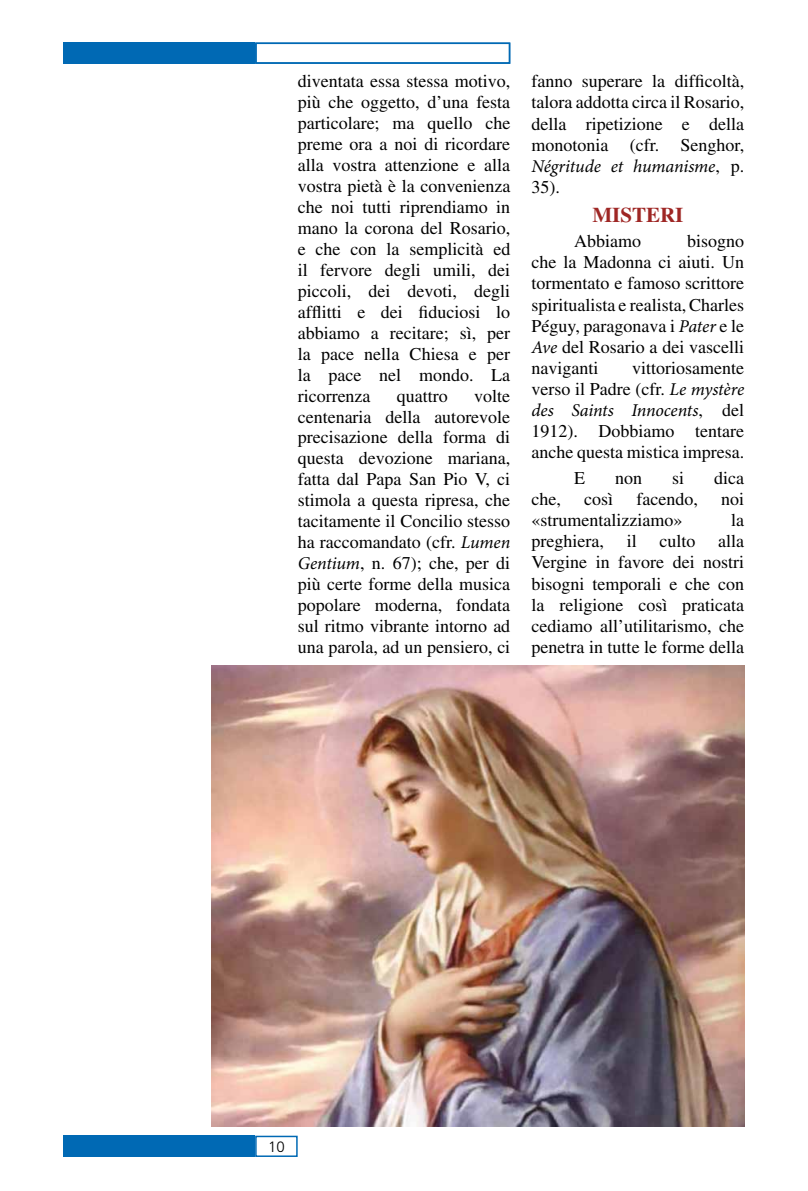
<style>
.page{position:relative;width:808px;height:1191px;background:#fff}
.page>*{position:absolute;margin:0;border:0;box-sizing:border-box;transform-origin:0 0}
.t1{font:700 21px "Times";color:#9e2624}
.t2{font:18px/21px "Times";color:#000;text-align:justify}
.t3{font:italic 18px "Minion Pro";letter-spacing:-.005em;color:#000}
.t4{font:300 15px "Frutiger";color:#000}
.s1{font-family:"Minion Pro";font-style:italic}
.s2{font-family:"Times";font-style:normal}
</style>
<div class="page">
<div style="left:255px;top:1135px;width:43px;height:22px;border:2px solid #0069b4"></div>
<div style="left:64px;top:1135px;width:191px;height:22px;background:#0069b4"></div>
<div style="left:64px;top:43px;width:191px;height:21px;background:#0069b4"></div>
<div style="left:255px;top:43px;width:255px;height:21px;border:2px solid #0069b4"></div>
<img style="left:211px;top:665px;width:533px;height:461px">
<p class="t2" style="left:298px;top:71px;width:214px">diventata essa stessa motivo, più che oggetto, d’una festa particolare; ma quello che preme ora a noi di ricordare alla vostra attenzione e alla vostra pietà è la convenienza che noi tutti riprendiamo in mano la corona del Rosario, e che con la semplicità ed il fervore degli umili, dei piccoli, dei devoti, degli afflitti e dei fiduciosi lo abbiamo a recitare; sì, per la pace nella Chiesa e per la pace nel mondo. La ricorrenza</p>
<p class="t2" style="left:298px;top:385px;width:214px;text-indent:177px">volte centenaria della autorevole precisazione della forma di questa devozione mariana, fatta dal Papa San Pio V, ci stimola a questa ripresa, che tacitamente il Concilio stesso ha raccomandato (cfr. <span class="s1">Lumen Gentium</span>, n. 67); che, per di più certe forme della musica popolare moderna, fondata sul ritmo vibrante intorno ad una parola, ad un pensiero, ci</p>
<p class="t2" style="left:397px;top:385px;width:52px">quattro</p>
<p class="t2" style="left:531px;top:71px;width:214px">fanno superare la difficoltà, talora addotta circa il Rosario, della ripetizione e della monotonia (cfr. Senghor,</p>
<p class="t3" style="left:531px;top:155px;width:214px">Négritude et humanisme<span class="s2">, p.</span></p>
<p class="t2" style="left:531px;top:176px;width:30px">35).</p>
<p class="t1" style="left:592px;top:202px;width:93px">MISTERI</p>
<p class="t2" style="left:574px;top:230px;width:68px">Abbiamo</p>
<p class="t2" style="left:532px;top:230px;width:214px;text-indent:156px">bisogno che la Madonna ci aiuti. Un tormentato e famoso scrittore spiritualista e realista, Charles Péguy, paragonava i <span class="s1">Pater</span> e le <span class="s1">Ave</span> del Rosario a dei vascelli naviganti</p>
<p class="t2" style="left:532px;top:357px;width:214px;text-align:right">vittoriosamente<br>verso il Padre (cfr. <span class="s1">Le mystère</span></p>
<p class="t3" style="left:532px;top:400px;width:214px">des Saints Innocents<span class="s2">, del</span></p>
<p class="t2" style="left:532px;top:420px;width:214px">1912). Dobbiamo tentare anche questa mistica impresa.</p>
<p class="t2" style="left:574px;top:467px;width:12px">E</p>
<p class="t2" style="left:615px;top:467px;width:28px">non</p>
<p class="t2" style="left:672px;top:467px;width:14px">si</p>
<p class="t2" style="left:714px;top:467px;width:31px">dica</p>
<p class="t2" style="left:532px;top:488px;width:31px">che,</p>
<p class="t2" style="left:584px;top:488px;width:30px">così</p>
<p class="t2" style="left:636px;top:488px;width:63px">facendo,</p>
<p class="t2" style="left:721px;top:488px;width:25px">noi</p>
<p class="t2" style="left:532px;top:509px;width:152px">«strumentalizziamo»</p>
<p class="t2" style="left:731px;top:509px;width:14px">la</p>
<p class="t2" style="left:532px;top:530px;width:74px">preghiera,</p>
<p class="t2" style="left:627px;top:530px;width:12px">il</p>
<p class="t2" style="left:659px;top:530px;width:37px">culto</p>
<p class="t2" style="left:532px;top:530px;width:214px;text-indent:187px">alla Vergine in favore dei nostri bisogni temporali e che con la religione così praticata cediamo all’utilitarismo, che penetra in tutte le forme della</p>
<p class="t4" style="left:268px;top:1137px;width:18px">10</p>
</div>
